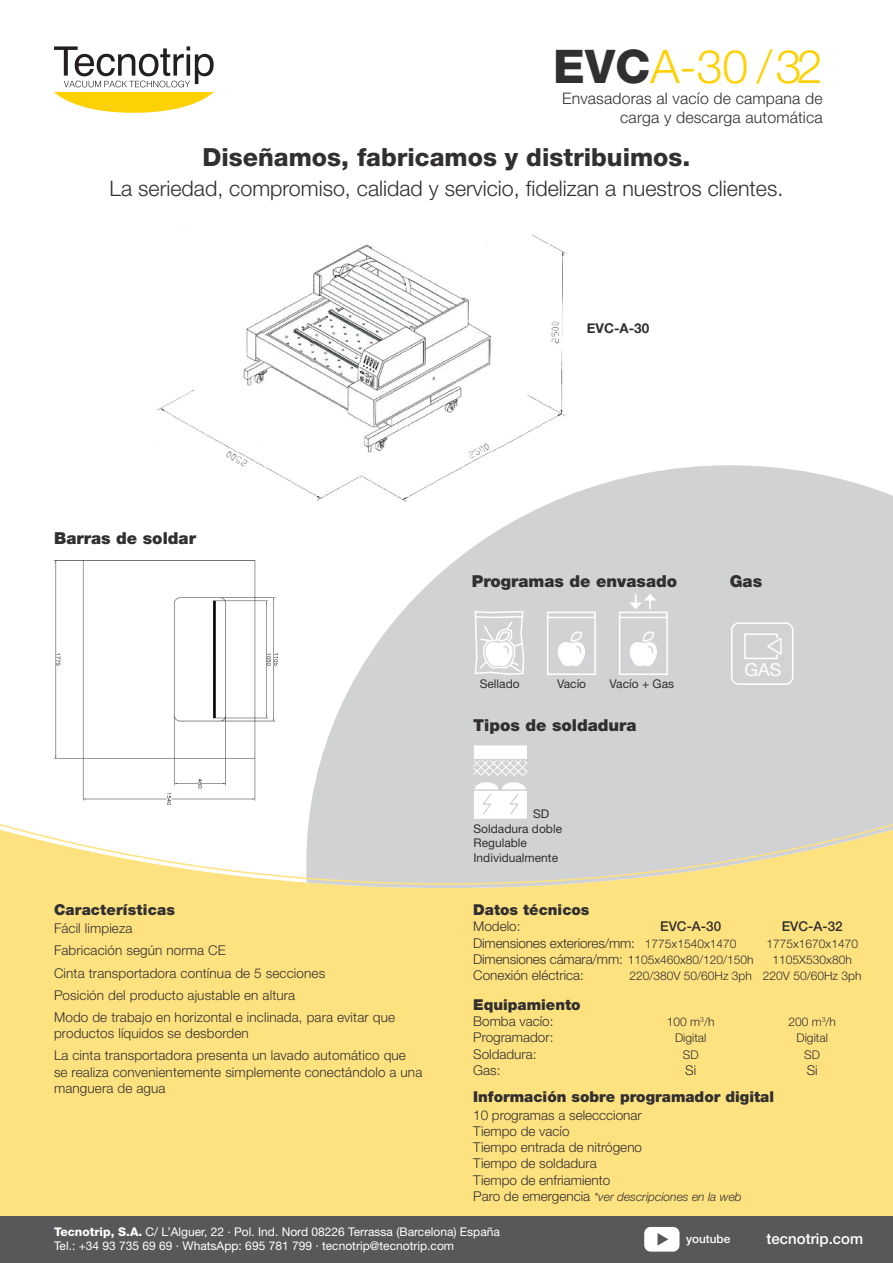
<style>
.page{position:relative;width:893px;height:1263px;background:#fff}
.page>*{position:absolute;margin:0;border:0;box-sizing:border-box;transform-origin:0 0}
.t1{font:300 46.5px "Helvetica Neue";color:#fed105}
.t2{font:800 25.05px "Helvetica Neue";color:#3e3e3f}
.t3{font:800 25.05px "Helvetica Neue";color:#312f30}
.t4{font:300 21.45px "Helvetica Neue";color:#312f30}
.t5{font:18px "Helvetica Neue";color:#fff}
.t6{font:900 16.5px "Helvetica Neue";color:#312f30}
.t7{font:300 15.9px/19px "Helvetica Neue";letter-spacing:.01em;color:#312f30;text-align:right}
.t8{font:900 15px "Helvetica Neue";color:#312f30}
.t9{font:500 15px "Helvetica Neue";color:#fff}
.t10{font:300 13.5px/16.2px "Helvetica Neue";letter-spacing:.01em;color:#312f30}
.t11{font:300 13.5px "Helvetica Neue";letter-spacing:-.01em;color:#312f30}
.t12{font:500 13.5px "Helvetica Neue";color:#312f30}
.t13{font:700 13.5px "Helvetica Neue";color:#312f30}
.t14{font:12px "Helvetica Neue";color:#fff}
.t15{font:300 12px "Helvetica Neue";color:#312f30}
.t16{font:12px/14.4px "Helvetica Neue";color:#312f30}
.t17{font:italic 300 12px "Helvetica Neue";color:#312f30}
.t18{font:12px/14.4px "Helvetica Neue";color:#3e3e3f}
.t19{font:500 11.7px "Helvetica Neue";color:#fff}
.s1{font-weight:800;color:#312f30}
.s2{font-size:12px}
.s3{font-style:normal;font-size:13.5px}
.s4{font-weight:800}
</style>
<div class="page">
<div style="left:0;top:789px;width:893px;height:474px;background:#ffe280"></div>
<div style="left:0;top:1216px;width:893px;height:47px;background:#57585a"></div>
<svg style="left:0;top:465px;width:893px;height:420px"></svg>
<svg style="left:54px;top:46px;width:160px;height:67px"></svg>
<hr style="left:548px;top:617px;width:47px;height:1px;background:#fff">
<div style="left:547px;top:612px;width:49px;height:63px;border:2px solid #fff"></div>
<svg style="left:557px;top:629px;width:29px;height:49px"></svg>
<svg style="left:474px;top:610px;width:51px;height:76px"></svg>
<hr style="left:620px;top:617px;width:47px;height:1px;background:#fff">
<div style="left:619px;top:612px;width:49px;height:63px;border:2px solid #fff"></div>
<svg style="left:629px;top:629px;width:29px;height:49px"></svg>
<svg style="left:629px;top:594px;width:27px;height:26px"></svg>
<div style="left:472px;top:744px;width:56px;height:16px;background:#fff;border:1px solid #d1d2d4"></div>
<svg style="left:472px;top:758px;width:57px;height:68px;background:#e8e8e9"></svg>
<img style="left:151px;top:235px;width:425px;height:273px">
<img style="left:54px;top:561px;width:223px;height:243px">
<div style="left:731px;top:622px;width:62px;height:63px;border:2px solid #fff;border-radius:7px"></div>
<svg style="left:743px;top:633px;width:39px;height:27px"></svg>
<div style="left:644px;top:1227px;width:35px;height:24px;background:#fff;border-radius:6px"></div>
<svg style="left:657px;top:1233px;width:11px;height:12px"></svg>
<p class="t1" style="left:553px;top:38px;width:271px"><span class="s1">EVC</span>A-30 / 32</p>
<p class="t7" style="left:562px;top:89px;width:262px">Envasadoras al vacío de campana de carga y descarga automática</p>
<p class="t3" style="left:203px;top:142px;width:489px">Diseñamos, fabricamos y distribuimos.</p>
<p class="t4" style="left:110px;top:175px;width:675px">La seriedad, compromiso, calidad y servicio, fidelizan a nuestros clientes.</p>
<p class="t2" style="left:203px;top:129px;width:489px">Diseñamos, fabricamos y distribuimos.</p>
<p class="t6" style="left:54px;top:528px;width:143px">Barras de soldar</p>
<p class="t13" style="left:587px;top:317px;width:64px">EVC-A-30</p>
<p class="t6" style="left:472px;top:571px;width:207px">Programas de envasado</p>
<p class="t6" style="left:730px;top:571px;width:34px">Gas</p>
<p class="t16" style="left:480px;top:676px;width:41px">Sellado</p>
<p class="t16" style="left:557px;top:676px;width:31px">Vacío</p>
<p class="t16" style="left:610px;top:676px;width:66px">Vacío + Gas</p>
<p class="t6" style="left:473px;top:716px;width:165px">Tipos de soldadura</p>
<p class="t16" style="left:533px;top:806px;width:18px">SD</p>
<p class="t18" style="left:533px;top:817px;width:18px">SD</p>
<p class="t16" style="left:473px;top:821px;width:90px">Soldadura doble<br>Regulable</p>
<p class="t16" style="left:473px;top:850px;width:86px">Individualmente</p>
<p class="t18" style="left:473px;top:832px;width:90px">Soldadura doble<br>Regulable</p>
<p class="t5" style="left:744px;top:659px;width:38px">GAS</p>
<p class="t8" style="left:54px;top:901px;width:122px">Características</p>
<p class="t10" style="left:54px;top:920px;width:80px">Fácil limpieza</p>
<p class="t10" style="left:54px;top:942px;width:173px">Fabricación según norma CE</p>
<p class="t10" style="left:54px;top:964px;width:273px">Cinta transportadora contínua de 5 secciones</p>
<p class="t10" style="left:54px;top:986px;width:243px">Posición del producto ajustable en altura</p>
<p class="t10" style="left:54px;top:1009px;width:343px">Modo de trabajo en horizontal e inclinada, para evitar que productos líquidos se desborden</p>
<p class="t10" style="left:54px;top:1047px;width:370px">La cinta transportadora presenta un lavado automático que se realiza convenientemente simplemente conectándolo a una manguera de agua</p>
<p class="t8" style="left:473px;top:901px;width:118px">Datos técnicos</p>
<p class="t10" style="left:473px;top:918px;width:49px">Modelo:</p>
<p class="t12" style="left:660px;top:918px;width:63px">EVC-A-30</p>
<p class="t12" style="left:782px;top:918px;width:63px">EVC-A-32</p>
<p class="t11" style="left:473px;top:934px;width:265px">Dimensiones exteriores/mm: <span class="s2">1775x1540x1470</span></p>
<p class="t15" style="left:766px;top:936px;width:93px">1775x1670x1470</p>
<p class="t11" style="left:473px;top:951px;width:282px">Dimensiones cámara/mm: <span class="s2">1105x460x80/120/150h</span></p>
<p class="t15" style="left:773px;top:952px;width:81px">1105X530x80h</p>
<p class="t10" style="left:473px;top:967px;width:112px">Conexión eléctrica:</p>
<p class="t15" style="left:629px;top:968px;width:234px">220/380V 50/60Hz 3ph 220V 50/60Hz 3ph</p>
<p class="t8" style="left:473px;top:996px;width:109px">Equipamiento</p>
<p class="t10" style="left:473px;top:1013px;width:82px">Bomba vacío:</p>
<p class="t15" style="left:667px;top:1014px;width:49px">100 m<sup>3</sup>/h</p>
<p class="t15" style="left:788px;top:1014px;width:49px">200 m<sup>3</sup>/h</p>
<p class="t10" style="left:473px;top:1029px;width:82px">Programador:</p>
<p class="t15" style="left:675px;top:1031px;width:33px">Digital</p>
<p class="t15" style="left:796px;top:1031px;width:33px">Digital</p>
<p class="t10" style="left:473px;top:1045px;width:65px">Soldadura:</p>
<p class="t15" style="left:683px;top:1047px;width:17px">SD</p>
<p class="t15" style="left:804px;top:1047px;width:17px">SD</p>
<p class="t10" style="left:473px;top:1061px;width:29px">Gas:</p>
<p class="t10" style="left:685px;top:1061px;width:13px">Si</p>
<p class="t10" style="left:807px;top:1061px;width:13px">Si</p>
<p class="t8" style="left:473px;top:1087px;width:302px">Información sobre programador digital</p>
<p class="t10" style="left:473px;top:1106px;width:170px">10 programas a selecccionar</p>
<p class="t10" style="left:473px;top:1123px;width:98px">Tiempo de vacío</p>
<p class="t10" style="left:473px;top:1139px;width:170px">Tiempo entrada de nitrógeno</p>
<p class="t10" style="left:473px;top:1155px;width:125px">Tiempo de soldadura</p>
<p class="t10" style="left:473px;top:1171px;width:139px">Tiempo de enfriamiento</p>
<p class="t17" style="left:473px;top:1189px;width:270px"><span class="s3">Paro de emergencia</span> *ver descripciones en la web</p>
<p class="t19" style="left:686px;top:1231px;width:46px">youtube</p>
<p class="t9" style="left:766px;top:1230px;width:98px">tecnotrip.com</p>
<p class="t14" style="left:54px;top:1224px;width:447px"><span class="s4">Tecnotrip, S.A.</span> C/ L’Alguer, 22 · Pol. Ind. Nord 08226 Terrassa (Barcelona) España</p>
<p class="t14" style="left:54px;top:1239px;width:402px">Tel.: +34 93 735 69 69 · WhatsApp: 695 781 799 · tecnotrip@tecnotrip.com</p>
</div>
